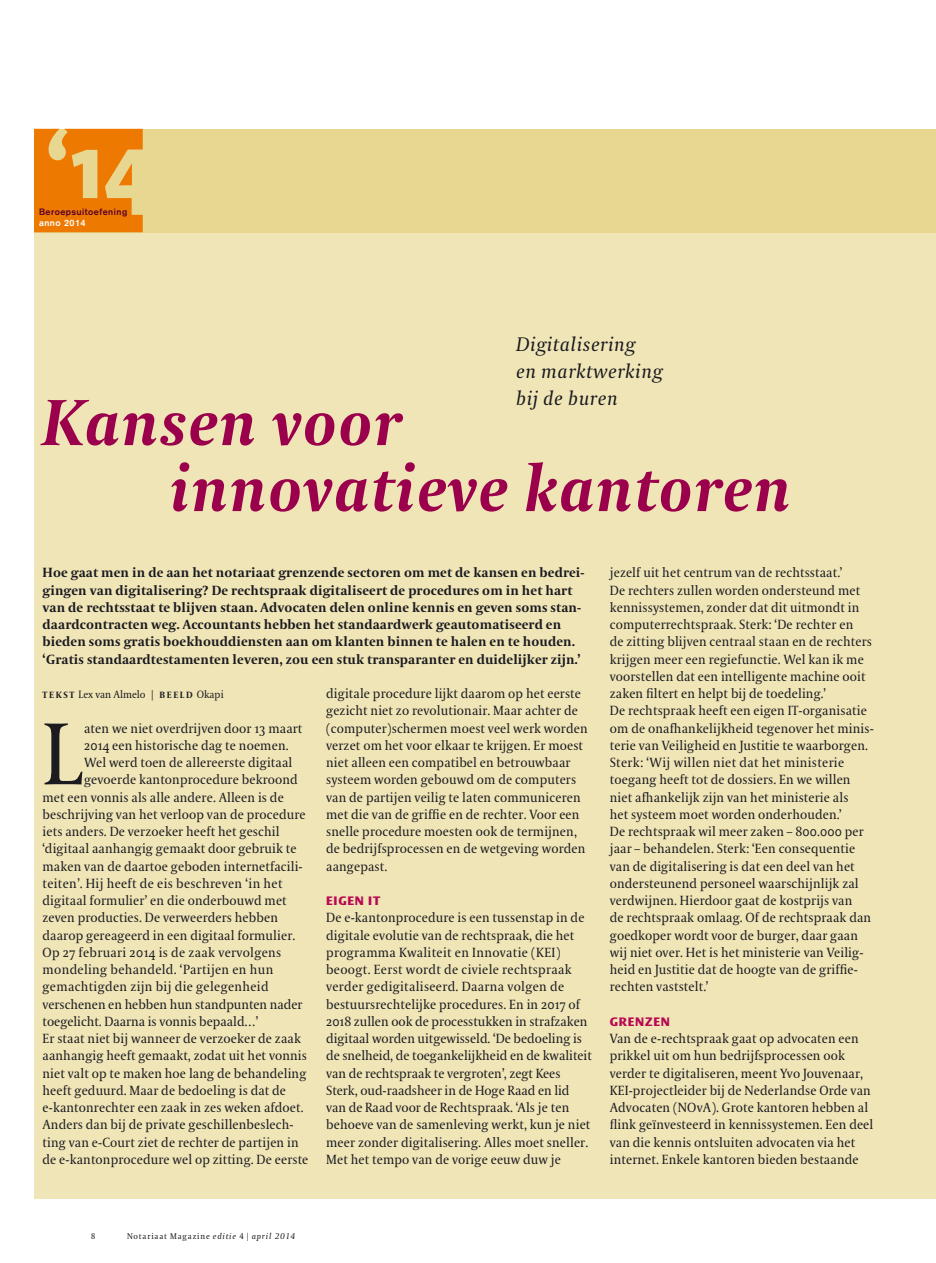
<style>
.page{position:relative;width:936px;height:1263px;background:#fff}
.page>*{position:absolute;margin:0;border:0;box-sizing:border-box;transform-origin:0 0}
.t1{font:87.3px "VPRO Coranto";color:#1a1a1f}
.t2{font:italic 700 64.5px/66px "VPRO Coranto";letter-spacing:.02em;color:#9a004b}
.t3{font:italic 19.5px/27px "VPRO Coranto";letter-spacing:.03em;color:#1a1a1f}
.t4{font:13.2px/17.2px "VPRO Coranto";letter-spacing:.01em;color:#1a1a1f}
.t5{font:700 13.2px/17.2px "VPRO Coranto";letter-spacing:.01em;color:#1a1a1f}
.t6{font:700 12px "VPRO Vesta";letter-spacing:.07em;color:#b80852}
.t7{font:10.5px "VPRO Coranto";color:#1a1a1f}
.t8{font:700 9.15px "Akzidenz Grotesk";letter-spacing:.05em;color:#5c0129}
.t9{font:700 9.15px "Akzidenz Grotesk";letter-spacing:.05em;color:#fff}
.t10{font:8.25px "VPRO Coranto";letter-spacing:.1em;color:#1a1a1f}
.t11{font:8.25px "VPRO Coranto Cn";color:#1a1a1f}
.s1{font-weight:700;font-size:9px}
.s2{font-style:italic}
.s3{font-family:"VPRO Coranto Cn"}
</style>
<div class="page">
<div style="left:34px;top:129px;width:901px;height:1069px;background:#f0e5b7"></div>
<div style="left:34px;top:129px;width:901px;height:103px;background:#e7d791"></div>
<svg style="left:34px;top:129px;width:109px;height:103px"></svg>
<p class="t8" style="left:39px;top:206px;width:90px">Beroepsuitoefening</p>
<p class="t9" style="left:39px;top:217px;width:48px">anno 2014</p>
<h3 class="t3" style="left:516px;top:331px;width:148px">Digitalisering<br>en marktwerking bij de buren</h3>
<h2 class="t2" style="left:169px;top:389px;width:623px;text-indent:-128px">Kansen voor<br>innovatieve kantoren</h2>
<p class="t5" style="left:43px;top:564px;width:543px">Hoe gaat men in de aan het notariaat grenzende sectoren om met de kansen en bedrei&shy;gingen van digitalisering? De rechtspraak digitaliseert de procedures om in het hart van de rechtsstaat te blijven staan. Advocaten delen online kennis en geven soms stan&shy;daardcontracten weg. Accountants hebben het standaardwerk geautomatiseerd en bieden soms gratis boekhouddiensten aan om klanten binnen te halen en te houden. ‘Gratis standaardtestamenten leveren, zou een stuk transparanter en duidelijker zijn.’</p>
<p class="t7" style="left:43px;top:688px;width:183px"><span class="s1">T E K S T</span> Lex van Almelo | <span class="s1">b ee l d</span> Okapi</p>
<h1 class="t1" style="left:43px;top:703px;width:42px">L</h1>
<p class="t4" style="left:84px;top:719px;width:220px">aten we niet overdrijven door 13 maart</p>
<p class="t4" style="left:84px;top:737px;width:206px">2014 een historische dag te noemen.</p>
<p class="t4" style="left:84px;top:754px;width:210px">Wel werd toen de allereerste digitaal</p>
<p class="t4" style="left:84px;top:771px;width:215px">gevoerde kantonprocedure bekroond</p>
<p class="t4" style="left:43px;top:788px;width:243px">met een vonnis als alle andere. Alleen is de</p>
<p class="t4" style="left:43px;top:806px;width:264px">beschrijving van het verloop van de procedure</p>
<p class="t4" style="left:43px;top:823px;width:238px">iets anders. De verzoeker heeft het geschil</p>
<p class="t4" style="left:43px;top:840px;width:255px">‘digitaal aanhangig gemaakt door gebruik te</p>
<p class="t4" style="left:43px;top:857px;width:262px">maken van de daartoe geboden internetfacili-</p>
<p class="t4" style="left:43px;top:875px;width:241px">teiten’. Hij heeft de eis beschreven ‘in het</p>
<p class="t4" style="left:43px;top:892px;width:246px">digitaal formulier’ en die onderbouwd met</p>
<p class="t4" style="left:43px;top:909px;width:237px">zeven producties. De verweerders hebben</p>
<p class="t4" style="left:43px;top:926px;width:254px">daarop gereageerd in een digitaal formulier.</p>
<p class="t4" style="left:43px;top:944px;width:240px">Op 27 februari 2014 is de zaak vervolgens</p>
<p class="t4" style="left:43px;top:961px;width:232px">mondeling behandeld. ‘Partijen en hun</p>
<p class="t4" style="left:43px;top:978px;width:227px">gemachtigden zijn bij die gelegenheid</p>
<p class="t4" style="left:43px;top:995px;width:261px">verschenen en hebben hun standpunten nader</p>
<p class="t4" style="left:43px;top:1013px;width:217px">toegelicht. Daarna is vonnis bepaald…’</p>
<p class="t4" style="left:43px;top:1030px;width:260px">Er staat niet bij wanneer de verzoeker de zaak</p>
<p class="t4" style="left:43px;top:1047px;width:266px">aanhangig heeft gemaakt, zodat uit het vonnis</p>
<p class="t4" style="left:43px;top:1064px;width:265px">niet valt op te maken hoe lang de behandeling</p>
<p class="t4" style="left:43px;top:1082px;width:245px">heeft geduurd. Maar de bedoeling is dat de</p>
<p class="t4" style="left:43px;top:1099px;width:262px">e-kantonrechter een zaak in zes weken afdoet.</p>
<p class="t4" style="left:43px;top:1116px;width:252px">Anders dan bij de private geschillenbeslech-</p>
<p class="t4" style="left:43px;top:1133px;width:258px">ting van e-Court ziet de rechter de partijen in</p>
<p class="t4" style="left:43px;top:1151px;width:267px">de e-kantonprocedure wel op zitting. De eerste</p>
<p class="t4" style="left:326px;top:685px;width:263px">digitale procedure lijkt daarom op het eerste gezicht niet zo revolutionair. Maar achter de (computer)schermen moest veel werk worden verzet om het voor elkaar te krijgen. Er moest niet alleen een compatibel en betrouwbaar systeem worden gebouwd om de computers van de partijen veilig te laten communiceren met die van de griffie en de rechter. Voor een snelle procedure moesten ook de termijnen, de bedrijfsprocessen en de wetgeving worden aangepast.</p>
<p class="t6" style="left:326px;top:896px;width:56px">EIGEN IT</p>
<p class="t4" style="left:326px;top:909px;width:267px">De e-kantonprocedure is een tussenstap in de digitale evolutie van de rechtspraak, die het programma Kwaliteit en Innovatie (KEI) beoogt. Eerst wordt de civiele rechtspraak verder gedigitaliseerd. Daarna volgen de bestuursrechtelijke procedures. En in 2017 of 2018 zullen ook de processtukken in strafzaken digitaal worden uitgewisseld. ‘De bedoeling is de snelheid, de toegankelijkheid en de kwaliteit van de rechtspraak te vergroten’, zegt Kees Sterk, oud-raadsheer in de Hoge Raad en lid van de Raad voor de Rechtspraak. ‘Als je ten behoeve van de samenleving werkt, kun je niet meer zonder digitalisering. Alles moet sneller.<br>Met het tempo van de vorige eeuw duw je</p>
<p class="t4" style="left:609px;top:564px;width:265px">jezelf uit het centrum van de rechtsstaat.’<br>De rechters zullen worden ondersteund met kennissystemen, zonder dat dit uitmondt in computerrechtspraak. Sterk: ‘De rechter en<br>de zitting blijven centraal staan en de rechters krijgen meer een regiefunctie. Wel kan ik me voorstellen dat een intelligente machine ooit zaken filtert en helpt bij de toedeling.’<br>De rechtspraak heeft een eigen IT-organisatie om de onafhankelijkheid tegenover het minis&shy;terie van Veiligheid en Justitie te waarborgen.<br>Sterk: ‘Wij willen niet dat het ministerie toegang heeft tot de dossiers. En we willen niet afhankelijk zijn van het ministerie als<br>het systeem moet worden onderhouden.’<br>De rechtspraak wil meer zaken – 800.000 per jaar – behandelen. Sterk: ‘Een consequentie van de digitalisering is dat een deel van het ondersteunend personeel waarschijnlijk zal verdwijnen. Hierdoor gaat de kostprijs van<br>de rechtspraak omlaag. Of de rechtspraak dan goedkoper wordt voor de burger, daar gaan wij niet over. Het is het ministerie van Veilig&shy;heid en Justitie dat de hoogte van de griffie&shy;rechten vaststelt.’</p>
<p class="t6" style="left:609px;top:1016px;width:62px">GRENZEN</p>
<p class="t4" style="left:609px;top:1030px;width:265px">Van de e-rechtspraak gaat op advocaten een prikkel uit om hun bedrijfsprocessen ook verder te digitaliseren, meent Yvo Jouvenaar, KEI-projectleider bij de Nederlandse Orde van Advocaten (NOvA). Grote kantoren hebben al flink geïnvesteerd in kennissystemen. Een deel van die kennis ontsluiten advocaten via het internet. Enkele kantoren bieden bestaande</p>
<p class="t11" style="left:91px;top:1231px;width:6px">8</p>
<p class="t10" style="left:127px;top:1231px;width:169px">Notariaat Magazine <span class="s2">editie</span> <span class="s3">4 |</span> <span class="s2">april 2014</span></p>
</div>
